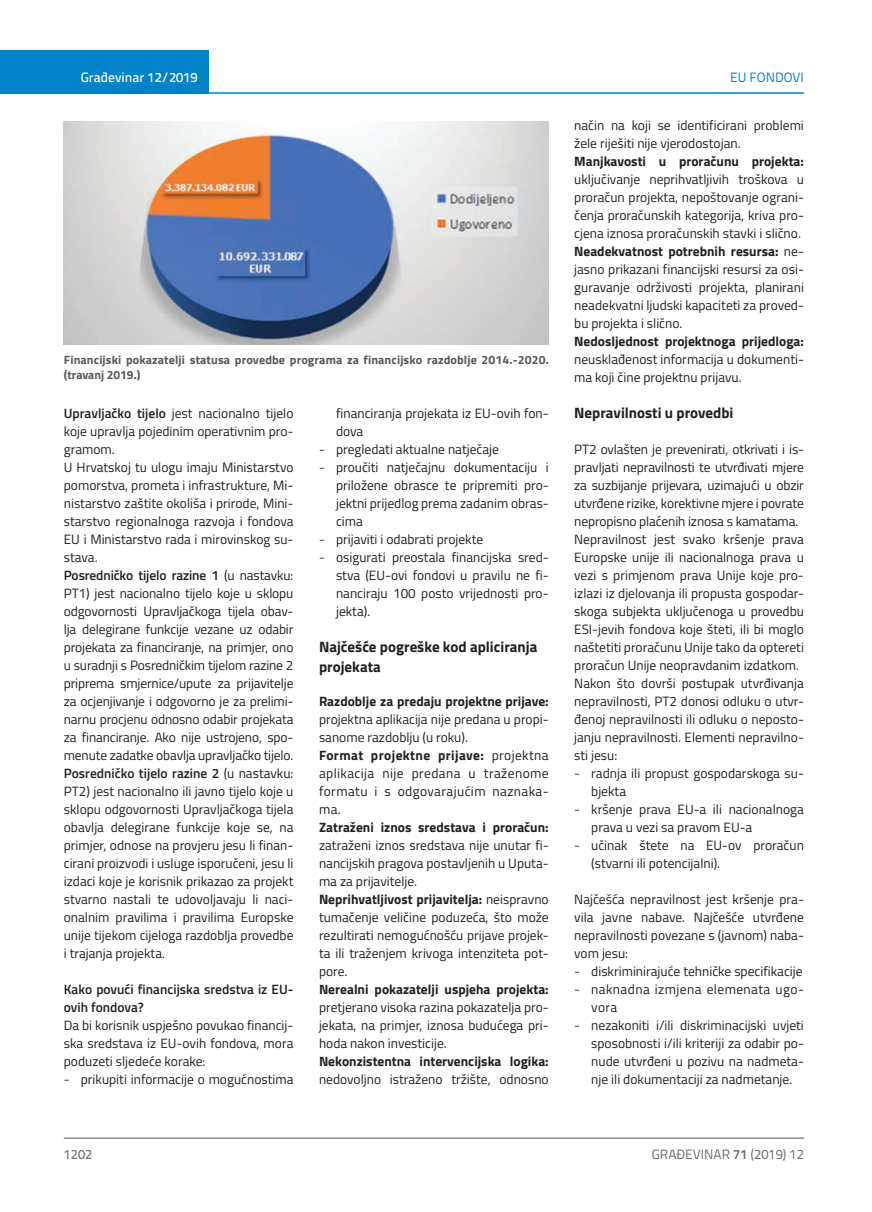
<style>
.page{position:relative;width:872px;height:1212px;background:#fff}
.page>*{position:absolute;margin:0;border:0;box-sizing:border-box;transform-origin:0 0}
.t1{font:700 15px/19.5px "Titillium";color:#231f20}
.t2{font:13.5px/18px "Titillium";color:#231f20}
.t3{font:700 13.5px "Titillium";color:#231f20}
.t4{font:13.5px/18px "Titillium";letter-spacing:.02em;color:#231f20}
.t5{font:600 13.5px/18px "Titillium";color:#231f20}
.t6{font:13.5px/18px "Titillium";letter-spacing:.03em;color:#231f20}
.t7{font:13.5px "Titillium Text 22 L";color:#6c6d70}
.t8{font:500 13.5px "Titillium Text 22 L";color:#fff}
.t9{font:13.5px "Titillium Text 22 L";color:#0082c8}
.t10{font:500 13.5px "Titillium Text 22 L";color:#787a7d}
.t11{font:700 12px/15px "Titillium";letter-spacing:.01em;color:#57585a}
.s1{font-weight:600}
.s2{font-family:"Titillium Text 22 L";font-weight:300}
.s3{font-weight:700}
</style>
<div class="page">
<div style="left:0;top:50px;width:208px;height:44px;background:#0082c8"></div>
<hr style="left:0;top:92px;width:804px;height:2px;background:#0082c8">
<hr style="left:64px;top:1138px;width:740px;height:1px;background:#57585a">
<img style="left:64px;top:121px;width:485px;height:224px">
<p class="t8" style="left:81px;top:67px;width:118px">Građevinar 12/2019</p>
<p class="t9" style="left:730px;top:68px;width:75px">EU FONDOVI</p>
<p class="t11" style="left:64px;top:351px;width:486px">Financijski pokazatelji statusa provedbe programa za financijsko razdoblje 2014.-2020. (travanj 2019.)</p>
<p class="t2" style="left:64px;top:403px;width:231px"><span class="s1">Upravljačko tijelo</span> jest nacionalno tijelo koje upravlja pojedinim operativnim pro&shy;gramom.<br>U Hrvatskoj tu ulogu imaju Ministarstvo pomorstva, prometa i infrastrukture, Mi&shy;nistarstvo zaštite okoliša i prirode, Mini&shy;starstvo regionalnoga razvoja i fondova EU i Ministarstvo rada i mirovinskog su&shy;stava.<br><span class="s1">Posredničko tijelo razine 1</span> (u nastavku:<br>PT1) jest nacionalno tijelo koje u sklopu odgovornosti Upravljačkoga tijela obav&shy;lja delegirane funkcije vezane uz odabir projekata za financiranje, na primjer, ono u suradnji s Posredničkim tijelom razine 2 priprema smjernice/upute za prijavitelje za ocjenjivanje i odgovorno je za prelimi&shy;narnu procjenu odnosno odabir projekata za financiranje. Ako nije ustrojeno, spo&shy;menute zadatke obavlja upravljačko tijelo.<br><span class="s1">Posredničko tijelo razine 2</span> (u nastavku:<br>PT2) jest nacionalno ili javno tijelo koje u sklopu odgovornosti Upravljačkoga tijela obavlja delegirane funkcije koje se, na primjer, odnose na provjeru jesu li finan&shy;cirani proizvodi i usluge isporučeni, jesu li izdaci koje je korisnik prikazao za projekt stvarno nastali te udovoljavaju li naci&shy;onalnim pravilima i pravilima Europske unije tijekom cijeloga razdoblja provedbe i trajanja projekta.</p>
<p class="t5" style="left:64px;top:980px;width:231px">Kako povući financijska sredstva iz EU&shy;ovih fondova?</p>
<p class="t2" style="left:64px;top:1016px;width:231px;text-align:justify">Da bi korisnik uspješno povukao financij&shy;ska sredstava iz EU-ovih fondova, mora poduzeti sljedeće korake:</p>
<p class="t2" style="left:64px;top:1070px;width:231px"><span class="s2">-</span> prikupiti informacije o mogućnostima</p>
<p class="t2" style="left:336px;top:403px;width:214px">financiranja projekata iz EU-ovih fon&shy;dova</p>
<p class="t2" style="left:319px;top:439px;width:181px"><span class="s2">-</span> pregledati aktualne natječaje</p>
<p class="t2" style="left:336px;top:457px;width:214px;text-align:justify;text-indent:-17px"><span class="s2">-</span> proučiti natječajnu dokumentaciju i priložene obrasce te pripremiti pro&shy;jektni prijedlog prema zadanim obras&shy;cima</p>
<p class="t2" style="left:319px;top:529px;width:166px"><span class="s2">-</span> prijaviti i odabrati projekte</p>
<p class="t2" style="left:336px;top:547px;width:214px;text-align:justify;text-indent:-17px"><span class="s2">-</span> osigurati preostala financijska sred&shy;stva (EU-ovi fondovi u pravilu ne fi&shy;nanciraju 100 posto vrijednosti pro&shy;jekta).</p>
<p class="t1" style="left:319px;top:636px;width:220px">Najčešće pogreške kod apliciranja projekata</p>
<p class="t3" style="left:319px;top:691px;width:231px">Razdoblje za predaju projektne prijave:</p>
<p class="t4" style="left:319px;top:710px;width:231px">projektna aplikacija nije predana u propi&shy;sanome razdoblju (u roku).<br><span class="s3">Format projektne prijave:</span> projektna aplikacija nije predana u traženome formatu i s odgovarajućim naznaka&shy;ma.</p>
<p class="t3" style="left:319px;top:817px;width:231px">Zatraženi iznos sredstava i proračun:</p>
<p class="t2" style="left:319px;top:836px;width:231px">zatraženi iznos sredstava nije unutar fi&shy;nancijskih pragova postavljenih u Uputa&shy;ma za prijavitelje.<br><span class="s3">Neprihvatljivost prijavitelja:</span> neispravno tumačenje veličine poduzeća, što može rezultirati nemogućnošću prijave projek&shy;ta ili traženjem krivoga intenziteta pot&shy;pore.</p>
<p class="t3" style="left:319px;top:979px;width:231px">Nerealni pokazatelji uspjeha projekta:</p>
<p class="t2" style="left:319px;top:998px;width:231px;text-align:justify">pretjerano visoka razina pokazatelja pro&shy;jekata, na primjer, iznosa budućega pri&shy;hoda nakon investicije.</p>
<p class="t3" style="left:319px;top:1051px;width:231px">Nekonzistentna intervencijska logika:</p>
<p class="t2" style="left:319px;top:1070px;width:231px">nedovoljno istraženo tržište, odnosno</p>
<p class="t2" style="left:574px;top:115px;width:231px">način na koji se identificirani problemi žele riješiti nije vjerodostojan.</p>
<p class="t3" style="left:574px;top:150px;width:231px">Manjkavosti u proračunu projekta:</p>
<p class="t2" style="left:574px;top:169px;width:231px">uključivanje neprihvatljivih troškova u proračun projekta, nepoštovanje ograni&shy;čenja proračunskih kategorija, kriva pro&shy;cjena iznosa proračunskih stavki i slično.<br><span class="s3">Neadekvatnost potrebnih resursa:</span> ne&shy;jasno prikazani financijski resursi za osi&shy;guravanje održivosti projekta, planirani neadekvatni ljudski kapaciteti za proved&shy;bu projekta i slično.</p>
<p class="t3" style="left:574px;top:331px;width:231px">Nedosljednost projektnoga prijedloga:</p>
<p class="t2" style="left:574px;top:349px;width:231px">neusklađenost informacija u dokumenti&shy;ma koji čine projektnu prijavu.</p>
<p class="t1" style="left:574px;top:402px;width:161px">Nepravilnosti u provedbi</p>
<p class="t2" style="left:574px;top:439px;width:231px">PT2 ovlašten je prevenirati, otkrivati i is&shy;pravljati nepravilnosti te utvrđivati mjere za suzbijanje prijevara, uzimajući u obzir utvrđene rizike, korektivne mjere i povrate nepropisno plaćenih iznosa s kamatama.<br>Nepravilnost jest svako kršenje prava Europske unije ili nacionalnoga prava u vezi s primjenom prava Unije koje pro&shy;izlazi iz djelovanja ili propusta gospodar&shy;skoga subjekta uključenoga u provedbu ESI-jevih fondova koje šteti, ili bi moglo naštetiti proračunu Unije tako da optereti proračun Unije neopravdanim izdatkom.<br>Nakon što dovrši postupak utvrđivanja nepravilnosti, PT2 donosi odluku o utvr&shy;đenoj nepravilnosti ili odluku o neposto&shy;janju nepravilnosti. Elementi nepravilno&shy;sti jesu:</p>
<p class="t2" style="left:591px;top:764px;width:214px;text-indent:-17px"><span class="s2">-</span> radnja ili propust gospodarskoga su&shy;bjekta</p>
<p class="t2" style="left:591px;top:800px;width:214px;text-indent:-17px"><span class="s2">-</span> kršenje prava EU-a ili nacionalnoga prava u vezi sa pravom EU-a</p>
<p class="t2" style="left:591px;top:836px;width:214px;text-indent:-17px"><span class="s2">-</span> učinak štete na EU-ov proračun (stvarni ili potencijalni).</p>
<p class="t2" style="left:574px;top:890px;width:231px;text-align:justify">Najčešća nepravilnost jest kršenje pra&shy;vila javne nabave. Najčešće utvrđene nepravilnosti povezane s (javnom) naba&shy;vom jesu:</p>
<p class="t2" style="left:574px;top:962px;width:230px"><span class="s2">-</span> diskriminirajuće tehničke specifikacije</p>
<p class="t6" style="left:591px;top:980px;width:214px;text-indent:-17px"><span class="s2">-</span> naknadna izmjena elemenata ugo&shy;vora</p>
<p class="t2" style="left:591px;top:1016px;width:214px;text-align:justify;text-indent:-17px"><span class="s2">-</span> nezakoniti i/ili diskriminacijski uvjeti sposobnosti i/ili kriteriji za odabir po&shy;nude utvrđeni u pozivu na nadmeta&shy;nje ili dokumentaciji za nadmetanje.</p>
<p class="t10" style="left:64px;top:1144px;width:30px">1202</p>
<p class="t7" style="left:652px;top:1144px;width:154px">GRAĐEVINAR <span class="s3">71</span> (2019) 12</p>
</div>
